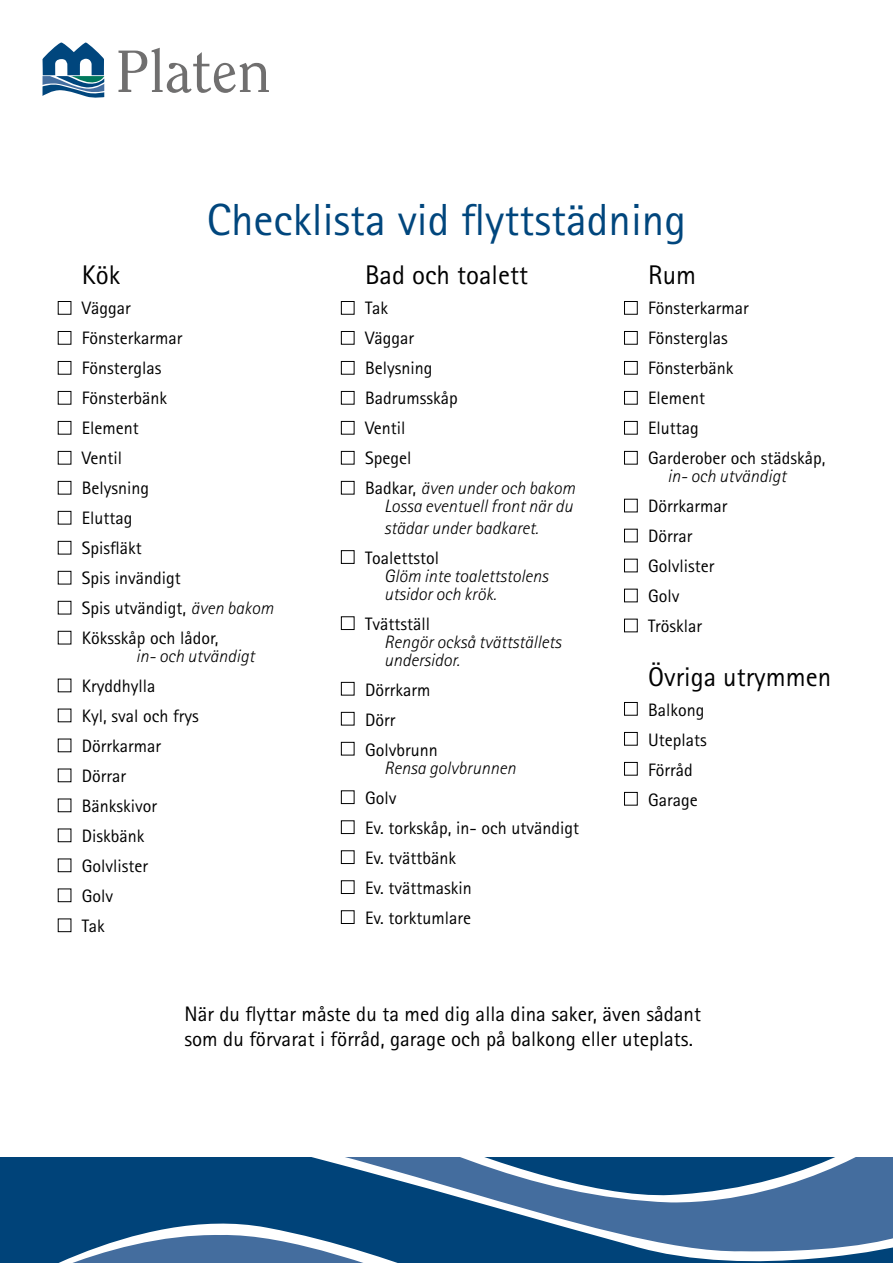
<style>
.page{position:relative;width:893px;height:1263px;background:#fff}
.page>*{position:absolute;margin:0;border:0;box-sizing:border-box;transform-origin:0 0}
.t1{font:45px "Rotis Sans Serif";color:#00467d}
.t2{font:27px "Rotis Sans Serif";color:#000}
.t3{font:21px/25.2px "Rotis Sans Serif";color:#000}
.t4{font:18px/30px "Rotis Sans Serif";color:#000}
.t5{font:italic 300 18px/18px "Rotis Sans Serif";color:#000}
.s1{font-weight:300;font-style:italic}
</style>
<div class="page">
<svg style="left:0;top:1157px;width:893px;height:75px;background:#2a608f"></svg>
<svg style="left:0;top:1232px;width:893px;height:31px"></svg>
<div style="left:58px;top:301px;width:13px;height:14px;border:1px solid #000"></div>
<div style="left:58px;top:331px;width:13px;height:14px;border:1px solid #000"></div>
<div style="left:58px;top:361px;width:13px;height:14px;border:1px solid #000"></div>
<div style="left:58px;top:391px;width:13px;height:14px;border:1px solid #000"></div>
<div style="left:58px;top:421px;width:13px;height:14px;border:1px solid #000"></div>
<div style="left:58px;top:451px;width:13px;height:13px;border:1px solid #000"></div>
<div style="left:58px;top:481px;width:13px;height:13px;border:1px solid #000"></div>
<div style="left:58px;top:511px;width:13px;height:13px;border:1px solid #000"></div>
<div style="left:58px;top:541px;width:13px;height:13px;border:1px solid #000"></div>
<div style="left:58px;top:571px;width:13px;height:13px;border:1px solid #000"></div>
<div style="left:58px;top:601px;width:13px;height:13px;border:1px solid #000"></div>
<div style="left:58px;top:631px;width:13px;height:13px;border:1px solid #000"></div>
<div style="left:58px;top:828px;width:13px;height:14px;border:1px solid #000"></div>
<div style="left:58px;top:858px;width:13px;height:14px;border:1px solid #000"></div>
<div style="left:58px;top:888px;width:13px;height:14px;border:1px solid #000"></div>
<div style="left:58px;top:918px;width:13px;height:14px;border:1px solid #000"></div>
<div style="left:341px;top:301px;width:13px;height:14px;border:1px solid #000"></div>
<div style="left:341px;top:331px;width:13px;height:14px;border:1px solid #000"></div>
<div style="left:341px;top:361px;width:13px;height:14px;border:1px solid #000"></div>
<div style="left:341px;top:391px;width:13px;height:14px;border:1px solid #000"></div>
<div style="left:341px;top:421px;width:13px;height:14px;border:1px solid #000"></div>
<div style="left:341px;top:451px;width:13px;height:13px;border:1px solid #000"></div>
<div style="left:341px;top:481px;width:13px;height:13px;border:1px solid #000"></div>
<div style="left:341px;top:550px;width:13px;height:14px;border:1px solid #000"></div>
<div style="left:341px;top:616px;width:13px;height:14px;border:1px solid #000"></div>
<div style="left:341px;top:682px;width:13px;height:13px;border:1px solid #000"></div>
<div style="left:341px;top:712px;width:13px;height:13px;border:1px solid #000"></div>
<div style="left:341px;top:742px;width:13px;height:13px;border:1px solid #000"></div>
<div style="left:341px;top:790px;width:13px;height:14px;border:1px solid #000"></div>
<div style="left:341px;top:820px;width:13px;height:14px;border:1px solid #000"></div>
<div style="left:341px;top:850px;width:13px;height:14px;border:1px solid #000"></div>
<div style="left:341px;top:880px;width:13px;height:14px;border:1px solid #000"></div>
<div style="left:341px;top:910px;width:13px;height:14px;border:1px solid #000"></div>
<div style="left:624px;top:301px;width:14px;height:14px;border:1px solid #000"></div>
<div style="left:624px;top:331px;width:14px;height:14px;border:1px solid #000"></div>
<div style="left:624px;top:361px;width:14px;height:14px;border:1px solid #000"></div>
<div style="left:624px;top:391px;width:14px;height:14px;border:1px solid #000"></div>
<div style="left:624px;top:421px;width:14px;height:14px;border:1px solid #000"></div>
<div style="left:624px;top:451px;width:14px;height:13px;border:1px solid #000"></div>
<div style="left:624px;top:499px;width:14px;height:13px;border:1px solid #000"></div>
<div style="left:624px;top:529px;width:14px;height:13px;border:1px solid #000"></div>
<div style="left:624px;top:559px;width:14px;height:13px;border:1px solid #000"></div>
<div style="left:624px;top:589px;width:14px;height:13px;border:1px solid #000"></div>
<div style="left:624px;top:619px;width:14px;height:13px;border:1px solid #000"></div>
<div style="left:624px;top:702px;width:14px;height:14px;border:1px solid #000"></div>
<div style="left:624px;top:732px;width:14px;height:13px;border:1px solid #000"></div>
<div style="left:624px;top:762px;width:14px;height:13px;border:1px solid #000"></div>
<div style="left:624px;top:792px;width:14px;height:13px;border:1px solid #000"></div>
<svg style="left:118px;top:48px;width:151px;height:45px"></svg>
<svg style="left:43px;top:43px;width:61px;height:55px"></svg>
<h1 class="t1" style="left:207px;top:193px;width:481px">Checklista vid flyttstädning</h1>
<h2 class="t2" style="left:82px;top:259px;width:40px">Kök</h2>
<p class="t4" style="left:82px;top:293px;width:193px">Väggar<br>Fönsterkarmar<br>Fönsterglas<br>Fönsterbänk<br>Element<br>Ventil<br>Belysning<br>Eluttag<br>Spisfläkt<br>Spis invändigt<br>Spis utvändigt, <span class="s1">även bakom<br></span>Köksskåp och lådor,</p>
<p class="t5" style="left:136px;top:647px;width:120px">in- och utvändigt</p>
<p class="t4" style="left:82px;top:671px;width:118px">Kryddhylla<br>Kyl, sval och frys<br>Dörrkarmar<br>Dörrar<br>Bänkskivor<br>Diskbänk<br>Golvlister<br>Golv<br>Tak</p>
<h2 class="t2" style="left:365px;top:259px;width:164px">Bad och toalett</h2>
<p class="t4" style="left:365px;top:293px;width:211px">Tak<br>Väggar<br>Belysning<br>Badrumsskåp<br>Ventil<br>Spegel<br>Badkar, <span class="s1">även under och bakom</span></p>
<p class="t5" style="left:384px;top:496px;width:190px;line-height:21.6px">Lossa eventuell front när du städar under badkaret.</p>
<p class="t4" style="left:365px;top:543px;width:75px">Toalettstol</p>
<p class="t5" style="left:384px;top:567px;width:165px">Glöm inte toalettstolens utsidor och krök.</p>
<p class="t4" style="left:365px;top:609px;width:66px">Tvättställ</p>
<p class="t5" style="left:384px;top:633px;width:178px">Rengör också tvättställets undersidor.</p>
<p class="t4" style="left:365px;top:675px;width:74px">Dörrkarm<br>Dörr<br>Golvbrunn</p>
<p class="t5" style="left:384px;top:759px;width:133px">Rensa golvbrunnen</p>
<p class="t4" style="left:365px;top:783px;width:215px">Golv<br>Ev. torkskåp, in- och utvändigt<br>Ev. tvättbänk<br>Ev. tvättmaskin<br>Ev. torktumlare</p>
<h2 class="t2" style="left:648px;top:259px;width:50px">Rum</h2>
<p class="t4" style="left:648px;top:293px;width:179px">Fönsterkarmar<br>Fönsterglas<br>Fönsterbänk<br>Element<br>Eluttag<br>Garderober och städskåp,</p>
<p class="t5" style="left:667px;top:467px;width:120px">in- och utvändigt</p>
<p class="t4" style="left:648px;top:491px;width:81px">Dörrkarmar<br>Dörrar<br>Golvlister<br>Golv<br>Trösklar</p>
<h2 class="t2" style="left:648px;top:660px;width:185px">Övriga utrymmen</h2>
<p class="t4" style="left:648px;top:694px;width:60px">Balkong<br>Uteplats<br>Förråd<br>Garage</p>
<p class="t3" style="left:184px;top:1001px;width:518px">När du flyttar måste du ta med dig alla dina saker, även sådant som du förvarat i förråd, garage och på balkong eller uteplats.</p>
</div>
